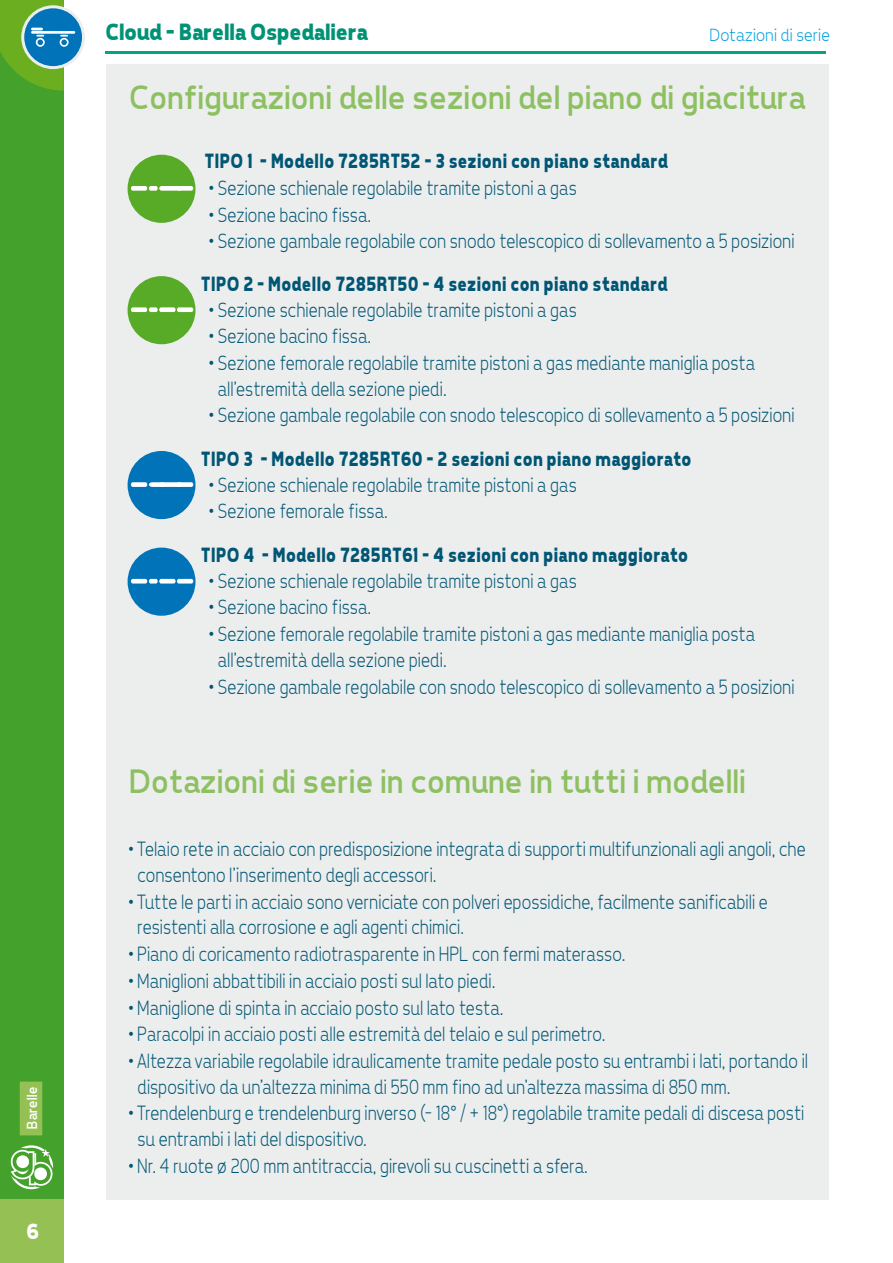
<style>
.page{position:relative;width:893px;height:1263px;background:#fff}
.page>*{position:absolute;margin:0;border:0;box-sizing:border-box;transform-origin:0 0}
.t1{font:34.5px "Tepeno Sans";color:#8dc060}
.t2{font:700 24px "Tepeno Sans";letter-spacing:-.02em;color:#009274}
.t3{font:700 22.5px "Tepeno Sans";color:#fff}
.t4{font:300 21px/25.5px "Tepeno Sans";color:#005674;scale:.9 1}
.t5{font:700 21px "Tepeno Sans";letter-spacing:.01em;color:#005674;scale:.9 1}
.t6{font:300 18px "Tepeno Sans";letter-spacing:.005em;color:#009ee0}
.t7{font:15px "Tepeno Sans";letter-spacing:.01em;color:#fff}
</style>
<div class="page">
<hr style="left:106px;top:51px;width:720px;height:2px;background:#00a785">
<div style="left:0;top:0;width:64px;height:1263px;background:#44a12b"></div>
<div style="left:0;top:1199px;width:64px;height:64px;background:#95c154"></div>
<svg style="left:11px;top:1145px;width:42px;height:44px"></svg>
<div style="left:20px;top:1081px;width:22px;height:54px;background:#95c154"></div>
<svg style="left:23px;top:7px;width:61px;height:61px"></svg>
<div style="left:21px;top:5px;width:64px;height:64px;border:3px solid #eceded;border-radius:50%"></div>
<hr style="left:31px;top:31px;width:44px;height:3px;background:#fff">
<svg style="left:0;top:0;width:69px;height:91px"></svg>
<div style="left:106px;top:64px;width:723px;height:1135px;background:#eceded"></div>
<div style="left:128px;top:276px;width:67px;height:68px;background:#57ab27;border-radius:50%"></div>
<div style="left:128px;top:548px;width:67px;height:68px;background:#0073b9;border-radius:50%"></div>
<div style="left:128px;top:155px;width:67px;height:68px;background:#57ab27;border-radius:50%"></div>
<div style="left:128px;top:451px;width:67px;height:68px;background:#0073b9;border-radius:50%"></div>
<div style="left:131px;top:307px;width:16px;height:5px;background:#fff;border-radius:2px"></div>
<div style="left:159px;top:307px;width:17px;height:5px;background:#fff;border-radius:2px"></div>
<div style="left:149px;top:307px;width:9px;height:5px;background:#fff;border-radius:2px"></div>
<div style="left:177px;top:307px;width:16px;height:5px;background:#fff;border-radius:2px"></div>
<hr style="left:131px;top:579px;width:16px;height:4px;background:#fff;border-radius:2px">
<hr style="left:159px;top:579px;width:17px;height:4px;background:#fff;border-radius:2px">
<svg style="left:149px;top:579px;width:9px;height:4px"></svg>
<hr style="left:177px;top:579px;width:16px;height:4px;background:#fff;border-radius:2px">
<div style="left:131px;top:186px;width:16px;height:5px;background:#fff;border-radius:2px"></div>
<div style="left:159px;top:186px;width:23px;height:5px;background:#fff;border-radius:2px"></div>
<div style="left:149px;top:186px;width:9px;height:5px;background:#fff;border-radius:2px"></div>
<div style="left:177px;top:186px;width:16px;height:5px;background:#fff;border-radius:2px"></div>
<div style="left:131px;top:482px;width:16px;height:5px;background:#fff;border-radius:2px"></div>
<div style="left:159px;top:482px;width:23px;height:5px;background:#fff;border-radius:2px"></div>
<svg style="left:149px;top:482px;width:16px;height:5px"></svg>
<div style="left:177px;top:482px;width:16px;height:5px;background:#fff;border-radius:2px"></div>
<p class="t7" style="left:23px;top:1130px;width:44px;rotate:-90deg">Barelle</p>
<p class="t3" style="left:25px;top:1218px;width:15px">6</p>
<p class="t2" style="left:104px;top:18px;width:264px">Cloud - Barella Ospedaliera</p>
<p class="t6" style="left:709px;top:24px;width:122px">Dotazioni di serie</p>
<h1 class="t1" style="left:128px;top:77px;width:678px">Configurazioni delle sezioni del piano di giacitura</h1>
<p class="t5" style="left:204px;top:149px;width:516px">TIPO 1 - Modello 7285RT52 - 3 sezioni con piano standard</p>
<p class="t4" style="left:208px;top:174px;width:410px">• Sezione schienale regolabile tramite pistoni a gas</p>
<p class="t4" style="left:208px;top:201px;width:182px">• Sezione bacino fissa.</p>
<p class="t4" style="left:208px;top:228px;width:652px">• Sezione gambale regolabile con snodo telescopico di sollevamento a 5 posizioni</p>
<p class="t5" style="left:200px;top:271px;width:520px">TIPO 2 - Modello 7285RT50 - 4 sezioni con piano standard</p>
<p class="t4" style="left:208px;top:296px;width:410px">• Sezione schienale regolabile tramite pistoni a gas</p>
<p class="t4" style="left:208px;top:323px;width:182px">• Sezione bacino fissa.</p>
<p class="t4" style="left:217px;top:350px;width:598px;text-indent:-9px">• Sezione femorale regolabile tramite pistoni a gas mediante maniglia posta all’estremità della sezione piedi.</p>
<p class="t4" style="left:208px;top:402px;width:652px">• Sezione gambale regolabile con snodo telescopico di sollevamento a 5 posizioni</p>
<p class="t5" style="left:200px;top:447px;width:547px">TIPO 3 - Modello 7285RT60 - 2 sezioni con piano maggiorato</p>
<p class="t4" style="left:208px;top:471px;width:410px">• Sezione schienale regolabile tramite pistoni a gas</p>
<p class="t4" style="left:208px;top:498px;width:200px">• Sezione femorale fissa.</p>
<p class="t5" style="left:200px;top:543px;width:543px">TIPO 4 - Modello 7285RT61 - 4 sezioni con piano maggiorato</p>
<p class="t4" style="left:208px;top:567px;width:410px">• Sezione schienale regolabile tramite pistoni a gas</p>
<p class="t4" style="left:208px;top:594px;width:182px">• Sezione bacino fissa.</p>
<p class="t4" style="left:217px;top:621px;width:598px;text-indent:-9px">• Sezione femorale regolabile tramite pistoni a gas mediante maniglia posta all’estremità della sezione piedi.</p>
<p class="t4" style="left:208px;top:673px;width:652px">• Sezione gambale regolabile con snodo telescopico di sollevamento a 5 posizioni</p>
<h1 class="t1" style="left:128px;top:761px;width:618px">Dotazioni di serie in comune in tutti i modelli</h1>
<p class="t4" style="left:137px;top:836px;width:744px;text-indent:-9px">• Telaio rete in acciaio con predisposizione integrata di supporti multifunzionali agli angoli, che consentono l’inserimento degli accessori.</p>
<p class="t4" style="left:137px;top:888px;width:702px;text-indent:-9px">• Tutte le parti in acciaio sono verniciate con polveri epossidiche, facilmente sanificabili e resistenti alla corrosione e agli agenti chimici.</p>
<p class="t4" style="left:128px;top:940px;width:553px">• Piano di coricamento radiotrasparente in HPL con fermi materasso.</p>
<p class="t4" style="left:128px;top:967px;width:409px">• Maniglioni abbattibili in acciaio posti sul lato piedi.</p>
<p class="t4" style="left:128px;top:994px;width:418px">• Maniglione di spinta in acciaio posto sul lato testa.</p>
<p class="t4" style="left:128px;top:1021px;width:531px">• Paracolpi in acciaio posti alle estremità del telaio e sul perimetro.</p>
<p class="t4" style="left:137px;top:1047px;width:746px;text-indent:-9px">• Altezza variabile regolabile idraulicamente tramite pedale posto su entrambi i lati, portando il dispositivo da un’altezza minima di 550 mm fino ad un’altezza massima di 850 mm.</p>
<p class="t4" style="left:137px;top:1100px;width:742px;text-indent:-9px">• Trendelenburg e trendelenburg inverso (- 18° / + 18°) regolabile tramite pedali di discesa posti su entrambi i lati del dispositivo.</p>
<p class="t4" style="left:128px;top:1152px;width:512px">• Nr. 4 ruote ø 200 mm antitraccia, girevoli su cuscinetti a sfera.</p>
</div>
